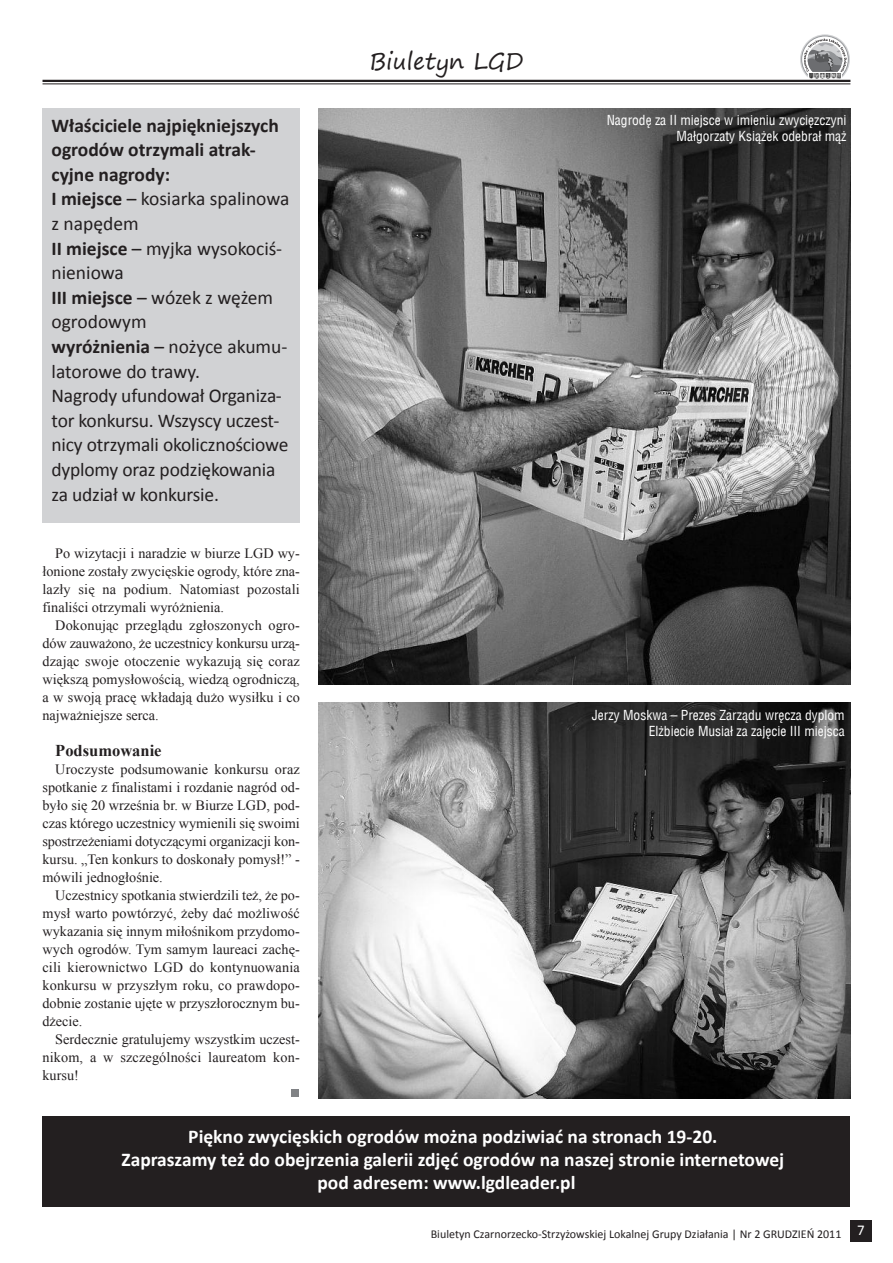
<style>
.page{position:relative;width:893px;height:1263px;background:#fff}
.page>*{position:absolute;margin:0;border:0;box-sizing:border-box;transform-origin:0 0}
.t1{font:28.5px "Segoe Print";color:#231f20}
.t2{font:19.5px/24.6px "Calibri";letter-spacing:-.01em;color:#231f20}
.t3{font:700 19.5px "Calibri";color:#fff}
.t4{font:700 16.5px "Times New Roman";color:#231f20}
.t5{font:14.25px/18px "Times New Roman";color:#231f20;text-align:justify}
.t6{font:13.5px/16.2px "Switzerland Condensed";color:#fff;text-align:right}
.t7{font:12px "Calibri";color:#231f20}
.s1{font-weight:700}
</style>
<div class="page">
<div style="left:850px;top:1220px;width:22px;height:22px;background:#231f20"></div>
<svg style="left:800px;top:34px;width:50px;height:43px"></svg>
<img style="left:809px;top:73px;width:32px;height:6px">
<hr style="left:43px;top:80px;width:807px;height:2px;background:#231f20">
<hr style="left:43px;top:84px;width:807px;height:1px;background:#231f20">
<div style="left:291px;top:1089px;width:8px;height:8px;background:#808285"></div>
<div style="left:43px;top:1116px;width:807px;height:90px;background:#231f20"></div>
<img style="left:318px;top:702px;width:532px;height:396px">
<img style="left:318px;top:108px;width:532px;height:576px">
<div style="left:43px;top:108px;width:257px;height:414px;background:#d1d2d4"></div>
<p class="t2" style="left:52px;top:114px;width:240px"><span class="s1">Właściciele najpiękniejszych ogrodów otrzymali atrak&shy;cyjne nagrody:<br>I miejsce</span> – kosiarka spalinowa z napędem<br><span class="s1">II miejsce</span> – myjka wysokociś&shy;nieniowa<br><span class="s1">III miejsce</span> – wózek z wężem ogrodowym<br><span class="s1">wyróżnienia</span> – nożyce akumu&shy;latorowe do trawy.<br>Nagrody ufundował Organiza&shy;tor konkursu. Wszyscy uczest&shy;nicy otrzymali okolicznościowe dyplomy oraz podziękowania za udział w konkursie.</p>
<p class="t5" style="left:43px;top:544px;width:259px;text-indent:13px">Po wizytacji i naradzie w biurze LGD wy&shy;łonione zostały zwycięskie ogrody, które zna&shy;lazły się na podium. Natomiast pozostali finaliści otrzymali wyróżnienia.</p>
<p class="t5" style="left:43px;top:616px;width:259px;text-indent:13px">Dokonując przeglądu zgłoszonych ogro&shy;dów zauważono, że uczestnicy konkursu urzą&shy;dzając swoje otoczenie wykazują się coraz większą pomysłowością, wiedzą ogrodniczą, a w swoją pracę wkładają dużo wysiłku i co najważniejsze serca.</p>
<p class="t4" style="left:55px;top:741px;width:108px">Podsumowanie</p>
<p class="t5" style="left:43px;top:760px;width:259px;text-indent:13px">Uroczyste podsumowanie konkursu oraz spotkanie z finalistami i rozdanie nagród od&shy;było się 20 września br. w Biurze LGD, pod&shy;czas którego uczestnicy wymienili się swoimi spostrzeżeniami dotyczącymi organizacji kon&shy;kursu. „Ten konkurs to doskonały pomysł!” - mówili jednogłośnie.</p>
<p class="t5" style="left:42px;top:886px;width:259px;text-indent:13px">Uczestnicy spotkania stwierdzili też, że po&shy;mysł warto powtórzyć, żeby dać możliwość wykazania się innym miłośnikom przydomo&shy;wych ogrodów. Tym samym laureaci zachę&shy;cili kierownictwo LGD do kontynuowania konkursu w przyszłym roku, co prawdopo&shy;dobnie zostanie ujęte w przyszłorocznym bu&shy;dżecie.</p>
<p class="t5" style="left:42px;top:1030px;width:259px;text-indent:13px">Serdecznie gratulujemy wszystkim uczest&shy;nikom, a w szczególności laureatom kon&shy;kursu!</p>
<h1 class="t1" style="left:369px;top:46px;width:156px">Biuletyn LGD</h1>
<p class="t6" style="left:607px;top:112px;width:241px">Nagrodę za II miejsce w imieniu zwycięzczyni<br>Małgorzaty Książek odebrał mąż</p>
<p class="t6" style="left:592px;top:707px;width:254px">Jerzy Moskwa – Prezes Zarządu wręcza dyplom<br>Elżbiecie Musiał za zajęcie III miejsca</p>
<h2 class="t3" style="left:188px;top:1128px;width:531px">Piękno zwycięskich ogrodów można podziwiać na stronach 19-20.</h2>
<h2 class="t3" style="left:121px;top:1151px;width:664px">Zapraszamy też do obejrzenia galerii zdjęć ogrodów na naszej stronie internetowej</h2>
<h2 class="t3" style="left:317px;top:1175px;width:260px">pod adresem: www.lgdleader.pl</h2>
<p class="t7" style="left:431px;top:1229px;width:436px">Biuletyn Czarnorzecko-strzyżowskiej Lokalnej Grupy Działania | Nr 2 GrUDZIEŃ 2011 <sup>7</sup></p>
</div>
